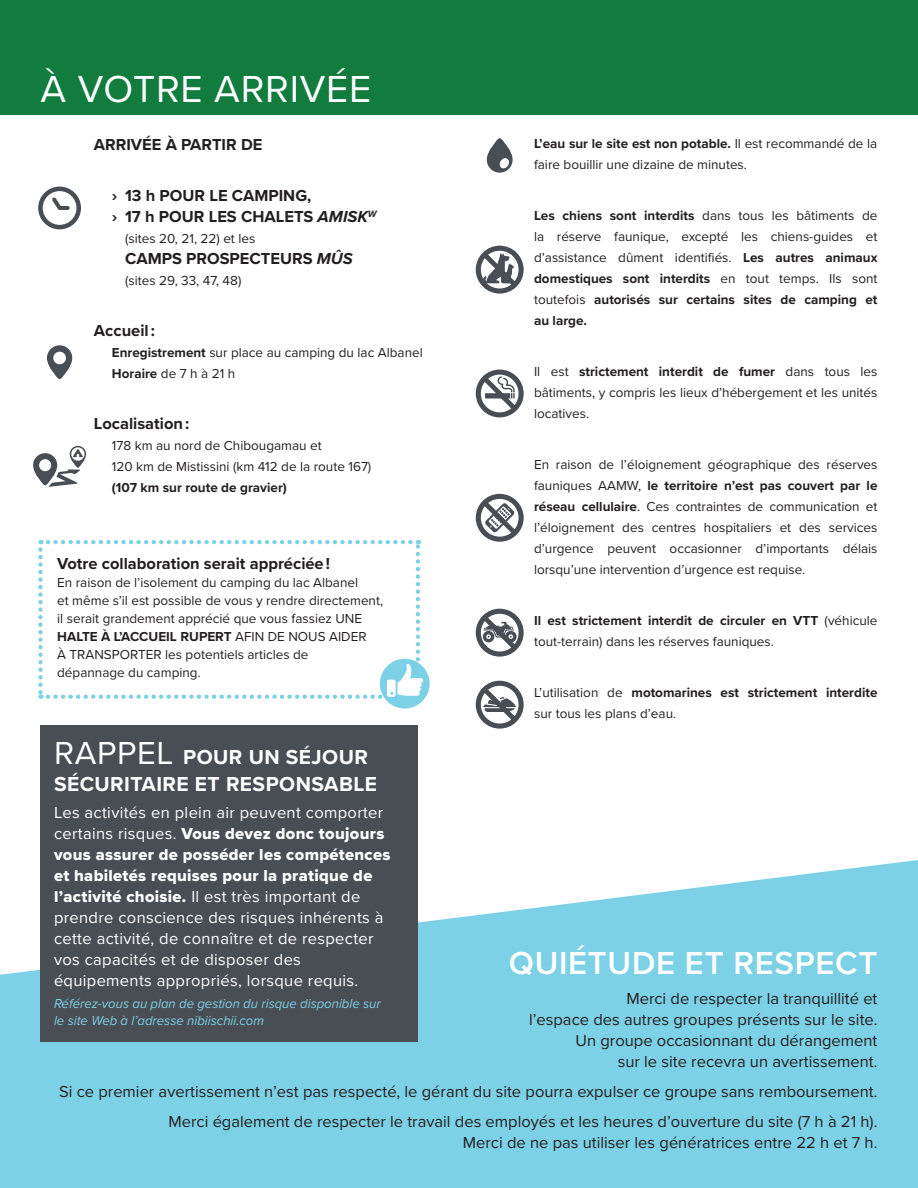
<style>
.page{position:relative;width:918px;height:1188px;background:#fff}
.page>*{position:absolute;margin:0;border:0;box-sizing:border-box;transform-origin:0 0}
.t1{font:39px "Proxima Nova";letter-spacing:.02em;color:#fff}
.t2{font:600 33px "Proxima Nova";letter-spacing:.02em;color:#fff}
.t3{font:700 21px/27px "Proxima Nova";letter-spacing:.02em;color:#fff}
.t4{font:16.5px/21px "Proxima Nova";color:#231f20;text-align:right}
.t5{font:16.5px/21px "Proxima Nova";letter-spacing:.02em;color:#fff}
.t6{font:700 16.5px/21px "Proxima Nova";color:#231f20}
.t7{font:16.5px/21px "Proxima Nova Extrabld";letter-spacing:.02em;color:#fff}
.t8{font:13.5px/21px "Proxima Nova";color:#231f20}
.t9{font:italic 13.5px/16.5px "Proxima Nova";color:#7dd1e6}
.t10{font:700 13.5px "Proxima Nova";color:#231f20}
.s1{font-style:italic}
.s2{font-weight:700}
.s3{font-weight:400;font-size:33px}
.s4{font-family:"Proxima Nova"}
.s5{font-family:"Proxima Nova Extrabld"}
</style>
<div class="page">
<div style="left:0;top:0;width:918px;height:115px;background:#127c3e"></div>
<svg style="left:0;top:860px;width:918px;height:328px;background:#88d4e8"></svg>
<svg style="left:47px;top:345px;width:25px;height:34px"></svg>
<svg style="left:33px;top:446px;width:53px;height:41px"></svg>
<svg style="left:38px;top:187px;width:43px;height:42px"></svg>
<div style="left:40px;top:726px;width:378px;height:316px;background:#494e54"></div>
<svg style="left:487px;top:138px;width:26px;height:35px"></svg>
<svg style="left:476px;top:370px;width:48px;height:47px"></svg>
<svg style="left:476px;top:246px;width:48px;height:48px"></svg>
<svg style="left:476px;top:609px;width:48px;height:48px"></svg>
<svg style="left:476px;top:681px;width:48px;height:48px"></svg>
<svg style="left:476px;top:494px;width:48px;height:48px"></svg>
<div style="left:380px;top:659px;width:50px;height:50px;background:#7dd1e6;border-radius:50%"></div>
<svg style="left:38px;top:540px;width:385px;height:159px"></svg>
<h1 class="t1" style="left:40px;top:59px;width:332px">À VOTRE ARRIVÉE</h1>
<p class="t6" style="left:94px;top:134px;width:170px">ARRIVÉE À PARTIR DE</p>
<p class="t6" style="left:112px;top:185px;width:266px">› 13 h POUR LE CAMPING,<br>› 17 h POUR LES CHALETS <span class="s1">AMISK</span><sup>W</sup></p>
<p class="t8" style="left:125px;top:228px;width:132px">(sites 20, 21, 22) et les</p>
<p class="t6" style="left:125px;top:248px;width:229px">CAMPS PROSPECTEURS <span class="s1">MÛS</span></p>
<p class="t8" style="left:125px;top:270px;width:118px">(sites 29, 33, 47, 48)</p>
<p class="t6" style="left:94px;top:320px;width:62px">Accueil:</p>
<p class="t8" style="left:112px;top:342px;width:312px"><span class="s2">Enregistrement</span> sur place au camping du lac Albanel<br><span class="s2">Horaire</span> de 7 h à 21 h</p>
<p class="t6" style="left:94px;top:413px;width:97px">Localisation:</p>
<p class="t8" style="left:112px;top:435px;width:261px">178 km au nord de Chibougamau et<br>120 km de Mistissini (km 412 de la route 167)</p>
<p class="t10" style="left:112px;top:478px;width:177px">(107 km sur route de gravier)</p>
<p class="t6" style="left:57px;top:553px;width:274px">Votre collaboration serait appréciée!</p>
<p class="t8" style="left:57px;top:573px;width:327px;line-height:18px">En raison de l’isolement du camping du lac Albanel<br>et même s’il est possible de vous y rendre directement, il serait grandement apprécié que vous fassiez UNE <span class="s2">HALTE À L’ACCUEIL RUPERT</span> AFIN DE NOUS AIDER<br>À TRANSPORTER les potentiels articles de<br>dépannage du camping.</p>
<p class="t8" style="left:534px;top:133px;width:345px"><span class="s2">L’eau sur le site est non potable.</span> Il est recommandé de la faire bouillir une dizaine de minutes.</p>
<p class="t8" style="left:534px;top:205px;width:345px;text-align:justify"><span class="s2">Les chiens sont interdits</span> dans tous les bâtiments de la réserve faunique, excepté les chiens-guides et d’assistance dûment identifiés. <span class="s2">Les autres animaux domestiques sont interdits</span> en tout temps. Ils sont toutefois <span class="s2">autorisés sur certains sites de camping et au large.</span></p>
<p class="t8" style="left:534px;top:361px;width:345px;text-align:justify">Il est <span class="s2">strictement interdit de fumer</span> dans tous les bâtiments, y compris les lieux d’hébergement et les unités locatives.</p>
<p class="t8" style="left:534px;top:454px;width:345px;text-align:justify">En raison de l’éloignement géographique des réserves fauniques AAMW, <span class="s2">le territoire n’est pas couvert par le réseau cellulaire</span>. Ces contraintes de communication et l’éloignement des centres hospitaliers et des services d’urgence peuvent occasionner d’importants délais lorsqu’une intervention d’urgence est requise.</p>
<p class="t8" style="left:534px;top:610px;width:345px"><span class="s2">Il est strictement interdit de circuler en VTT</span> (véhicule tout-terrain) dans les réserves fauniques.</p>
<p class="t8" style="left:534px;top:682px;width:345px">L’utilisation de <span class="s2">motomarines est strictement interdite </span>sur tous les plans d’eau.</p>
<h3 class="t3" style="left:54px;top:743px;width:325px"><span class="s3">RAPPEL</span> POUR UN SÉJOUR<br>SÉCURITAIRE ET RESPONSABLE</h3>
<p class="t5" style="left:54px;top:801px;width:331px">Les activités en plein air peuvent comporter</p>
<p class="t7" style="left:54px;top:822px;width:338px"><span class="s4">certains risques.</span> Vous devez donc toujours vous assurer de posséder les compétences et habiletés requises pour la pratique de</p>
<p class="t5" style="left:54px;top:885px;width:331px"><span class="s5">l’activité choisie.</span> Il est très important de prendre conscience des risques inhérents à cette activité, de connaître et de respecter vos capacités et de disposer des équipements appropriés, lorsque requis.</p>
<p class="t9" style="left:54px;top:995px;width:328px">Référez-vous au plan de gestion du risque disponible sur le site Web à l’adresse nibiischii.com</p>
<h2 class="t2" style="left:509px;top:938px;width:370px">QUIÉTUDE ET RESPECT</h2>
<p class="t4" style="left:529px;top:987px;width:350px">Merci de respecter la tranquillité et<br>l’espace des autres groupes présents sur le site.<br>Un groupe occasionnant du dérangement<br>sur le site recevra un avertissement.</p>
<p class="t4" style="left:59px;top:1075px;width:820px;line-height:30px">Si ce premier avertissement n’est pas respecté, le gérant du site pourra expulser ce groupe sans remboursement.<br>Merci également de respecter le travail des employés et les heures d’ouverture du site (7 h à 21 h).</p>
<p class="t4" style="left:463px;top:1131px;width:416px">Merci de ne pas utiliser les génératrices entre 22 h et 7 h.</p>
</div>
